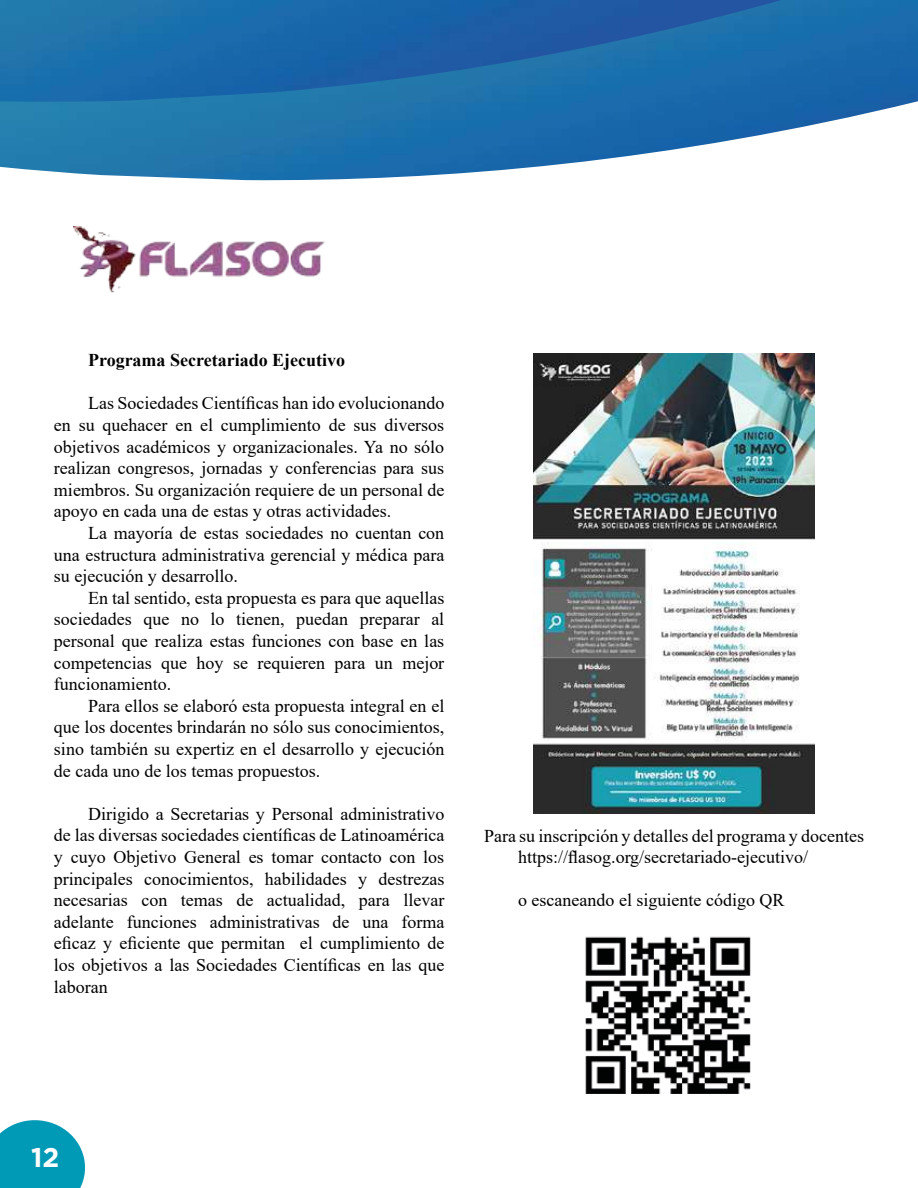
<style>
.page{position:relative;width:918px;height:1188px;background:#fff}
.page>*{position:absolute;margin:0;border:0;box-sizing:border-box;transform-origin:0 0}
.t1{font:700 27px "Gotham";color:#fff}
.t2{font:18px/21.6px "Times New Roman";color:#000;text-align:justify}
.t3{font:700 18px "Times New Roman";color:#000}
</style>
<div class="page">
<svg style="left:0;top:1120px;width:85px;height:68px;background:#1ea6be"></svg>
<img style="left:73px;top:227px;width:251px;height:66px">
<img style="left:0;top:0;width:918px;height:181px">
<img style="left:0;top:0;width:782px;height:102px">
<img style="left:533px;top:353px;width:282px;height:460px">
<img style="left:585px;top:936px;width:166px;height:157px">
<p class="t3" style="left:88px;top:347px;width:259px">Programa Secretariado Ejecutivo</p>
<p class="t2" style="left:54px;top:392px;width:392px;text-indent:34px">Las Sociedades Científicas han ido evolucionando en su quehacer en el cumplimiento de sus diversos objetivos académicos y organizacionales. Ya no sólo realizan congresos, jornadas y conferencias para sus miembros. Su organización requiere de un personal de apoyo en cada una de estas y otras actividades.</p>
<p class="t2" style="left:54px;top:522px;width:392px;text-indent:34px">La mayoría de estas sociedades no cuentan con una estructura administrativa gerencial y médica para su ejecución y desarrollo.</p>
<p class="t2" style="left:54px;top:586px;width:392px;text-indent:34px">En tal sentido, esta propuesta es para que aquellas sociedades que no lo tienen, puedan preparar al personal que realiza estas funciones con base en las competencias que hoy se requieren para un mejor funcionamiento.</p>
<p class="t2" style="left:54px;top:694px;width:392px;text-indent:34px">Para ellos se elaboró esta propuesta integral en el que los docentes brindarán no sólo sus conocimientos, sino también su expertiz en el desarrollo y ejecución de cada uno de los temas propuestos.</p>
<p class="t2" style="left:54px;top:802px;width:392px;text-indent:34px">Dirigido a Secretarias y Personal administrativo de las diversas sociedades científicas de Latinoamérica y cuyo Objetivo General es tomar contacto con los principales conocimientos, habilidades y destrezas necesarias con temas de actualidad, para llevar adelante funciones administrativas de una forma eficaz y eficiente que permitan el cumplimiento de los objetivos a las Sociedades Científicas en las que laboran</p>
<p class="t2" style="left:518px;top:824px;width:347px;text-indent:-34px">Para su inscripción y detalles del programa y docentes https://flasog.org/secretariado-ejecutivo/</p>
<p class="t2" style="left:518px;top:889px;width:268px">o escaneando el siguiente código QR</p>
<h1 class="t1" style="left:31px;top:1141px;width:30px">12</h1>
</div>
